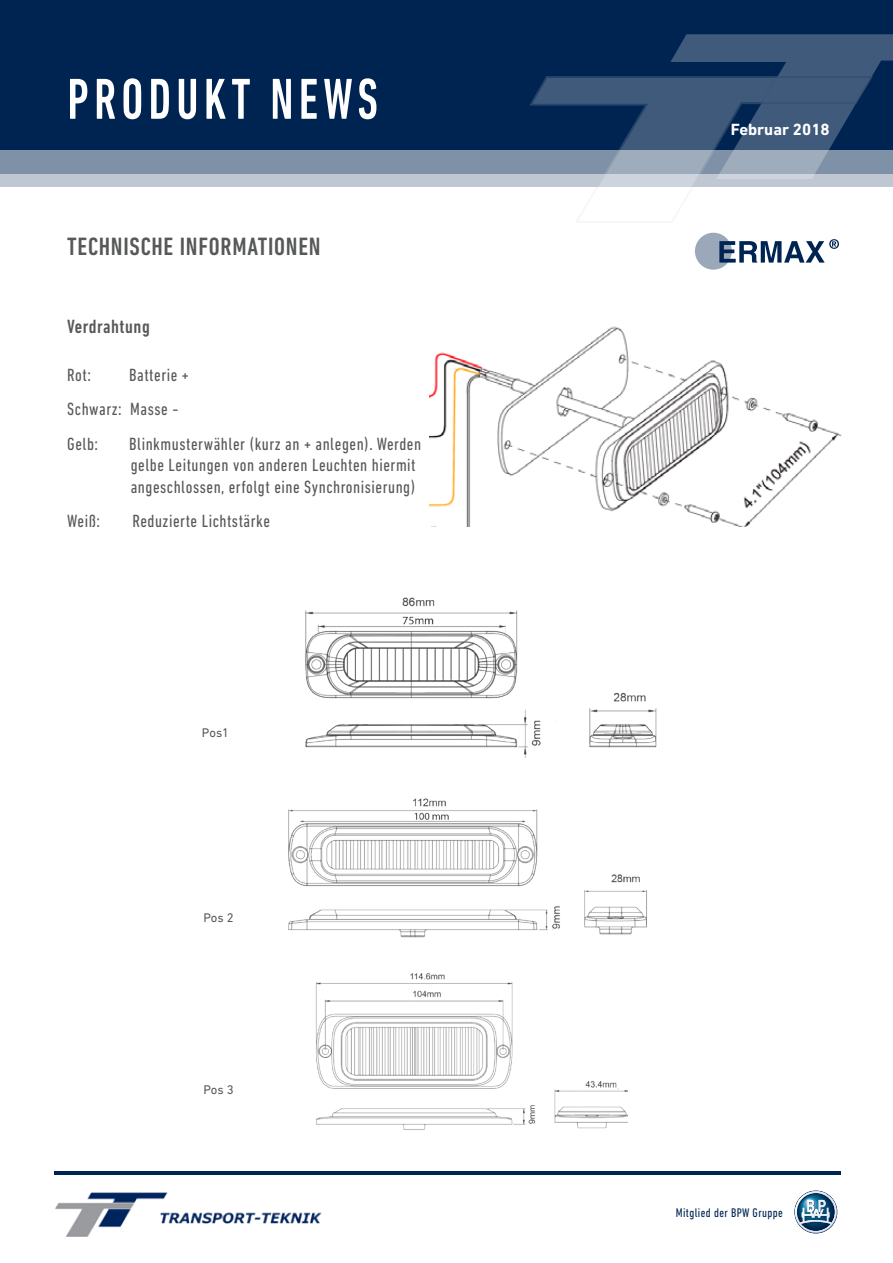
<style>
.page{position:relative;width:893px;height:1263px;background:#fff}
.page>*{position:absolute;margin:0;border:0;box-sizing:border-box;transform-origin:0 0}
.t1{font:500 condensed 58.65px "DIN Next LT Pro";letter-spacing:.1em;color:#fff;scale:.87 1}
.t2{font:500 condensed 25.5px "DIN Next LT Pro";letter-spacing:.03em;color:#57585a}
.t3{font:500 condensed 19.5px "DIN Next LT Pro";letter-spacing:.03em;color:#57585a}
.t4{font:condensed 18px/34.3px "DIN Next LT Pro";letter-spacing:.03em;color:#57585a}
.t5{font:700 16.5px "DIN Next LT Pro";color:#fff}
.t6{font:condensed 12.75px "DIN Next LT Pro";letter-spacing:.03em;color:#002451}
.t7{font:12.75px "DIN Next LT Pro";color:#57585a}
</style>
<div class="page">
<img style="left:55px;top:1192px;width:267px;height:45px">
<div style="left:0;top:0;width:893px;height:186px;background:#002451"></div>
<div style="left:0;top:150px;width:893px;height:38px;background:#7f91a7"></div>
<div style="left:0;top:174px;width:893px;height:12px;background:#bec7d2"></div>
<svg style="left:794px;top:1190px;width:43px;height:43px"></svg>
<hr style="left:54px;top:1171px;width:787px;height:4px;background:#002451">
<svg style="left:531px;top:34px;width:362px;height:154px"></svg>
<div style="left:695px;top:233px;width:37px;height:37px;background:#9aa8ba;border-radius:50%"></div>
<svg style="left:719px;top:239px;width:120px;height:24px"></svg>
<img style="left:429px;top:326px;width:413px;height:200px">
<img style="left:305px;top:597px;width:352px;height:161px">
<img style="left:315px;top:973px;width:312px;height:157px">
<img style="left:288px;top:798px;width:359px;height:140px">
<h1 class="t1" style="left:67px;top:66px;width:358px">PRODUKT NEWS</h1>
<h2 class="t2" style="left:67px;top:232px;width:255px">TECHNISCHE INFORMATIONEN</h2>
<p class="t3" style="left:67px;top:315px;width:84px">Verdrahtung</p>
<p class="t4" style="left:67px;top:358px;width:123px;text-indent:62px">Batterie +<br>Schwarz: Masse -<br>Gelb:</p>
<p class="t4" style="left:67px;top:358px;width:25px">Rot:</p>
<p class="t4" style="left:129px;top:433px;width:293px;line-height:21.6px">Blinkmusterwähler (kurz an + anlegen). Werden gelbe Leitungen von anderen Leuchten hiermit angeschlossen, erfolgt eine Synchronisierung)</p>
<p class="t4" style="left:67px;top:504px;width:34px">Weiß:</p>
<p class="t4" style="left:132px;top:504px;width:139px">Reduzierte Lichtstärke</p>
<p class="t7" style="left:202px;top:725px;width:29px">Pos1</p>
<p class="t7" style="left:203px;top:911px;width:32px">Pos 2</p>
<p class="t7" style="left:203px;top:1082px;width:32px">Pos 3</p>
<p class="t5" style="left:731px;top:120px;width:100px">Februar 2018</p>
<p class="t6" style="left:676px;top:1205px;width:109px">Mitglied der BPW Gruppe</p>
</div>
